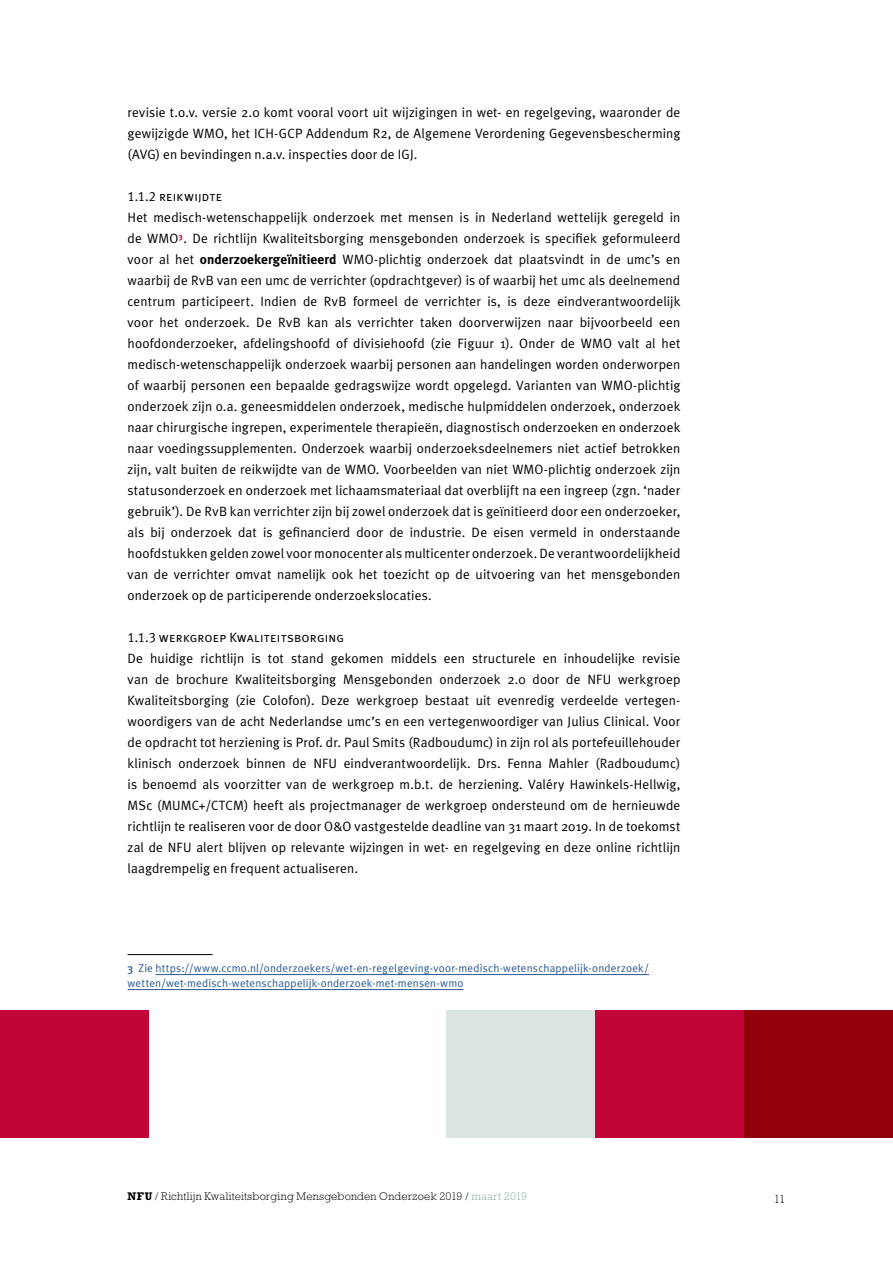
<style>
.page{position:relative;width:893px;height:1263px;background:#fff}
.page>*{position:absolute;margin:0;border:0;box-sizing:border-box;transform-origin:0 0}
.t1{font:13.5px/21px "Meta Plus Normal";letter-spacing:.01em;color:#000;text-align:justify}
.t2{font:13.5px "Meta Plus Normal Caps";letter-spacing:.01em;color:#000}
.t3{font:300 12px "Rockwell Std";color:#000}
.t4{font:11.25px/15px "Meta Plus Normal";letter-spacing:.015em;color:#2b5993}
.t5{font:300 11.25px "Rockwell Std";letter-spacing:.015em;color:#000}
.s1{font-family:"Meta Plus";font-weight:700}
.s2{font-family:"Meta Plus";font-weight:500}
.s3{font-weight:700}
.s4{color:#88a99e}
</style>
<div class="page">
<div style="left:0;top:1010px;width:149px;height:127px;background:#c10538"></div>
<div style="left:446px;top:1010px;width:149px;height:127px;background:#dae4e3"></div>
<div style="left:595px;top:1010px;width:298px;height:127px;background:#c10538"></div>
<div style="left:744px;top:1010px;width:149px;height:127px;background:#92000c"></div>
<hr style="left:128px;top:954px;width:85px;height:1px;background:#000">
<hr style="left:156px;top:974px;width:493px;height:1px;background:#2b5993">
<hr style="left:128px;top:989px;width:335px;height:1px;background:#2b5993">
<p class="t1" style="left:128px;top:102px;width:554px">revisie t.o.v. versie 2.0 komt vooral voort uit wijzigingen in wet- en regelgeving, waaronder de gewijzigde WMO, het ICH-GCP Addendum R2, de Algemene Verordening Gegevensbescherming (AVG) en bevindingen n.a.v. inspecties door de IGJ.</p>
<p class="t2" style="left:128px;top:189px;width:96px">1.1.2 reikwijdte</p>
<p class="t1" style="left:128px;top:207px;width:554px">Het medisch-wetenschappelijk onderzoek met mensen is in Nederland wettelijk geregeld in de WMO<sup>3</sup>. De richtlijn Kwaliteitsborging mensgebonden onderzoek is specifiek geformuleerd voor al het <span class="s1">onderzoekergeïnitieerd</span> WMO-plichtig onderzoek dat plaatsvindt in de umc’s en waarbij de RvB van een umc de verrichter (opdrachtgever) is of waarbij het umc als deelnemend centrum participeert. Indien de RvB formeel de verrichter is, is deze eindverantwoordelijk voor het onderzoek. De RvB kan als verrichter taken doorverwijzen naar bijvoorbeeld een hoofdonderzoeker, afdelingshoofd of divisiehoofd (zie Figuur 1). Onder de WMO valt al het medisch-wetenschappelijk onderzoek waarbij personen aan handelingen worden onderworpen of waarbij personen een bepaalde gedragswijze wordt opgelegd. Varianten van WMO-plichtig onderzoek zijn o.a. geneesmiddelen onderzoek, medische hulpmiddelen onderzoek, onderzoek naar chirurgische ingrepen, experimentele therapieën, diagnostisch onderzoeken en onderzoek naar voedingssupplementen. Onderzoek waarbij onderzoeksdeelnemers niet actief betrokken zijn, valt buiten de reikwijdte van de WMO. Voorbeelden van niet WMO-plichtig onderzoek zijn statusonderzoek en onderzoek met lichaamsmateriaal dat overblijft na een ingreep (zgn. ‘nader gebruik’). De RvB kan verrichter zijn bij zowel onderzoek dat is geïnitieerd door een onderzoeker, als bij onderzoek dat is gefinancierd door de industrie. De eisen vermeld in onderstaande hoofdstukken gelden zowel voor monocenter als multicenter onderzoek. De verantwoordelijkheid van de verrichter omvat namelijk ook het toezicht op de uitvoering van het mensgebonden onderzoek op de participerende onderzoekslocaties.</p>
<p class="t2" style="left:128px;top:630px;width:218px">1.1.3 werkgroep Kwaliteitsborging</p>
<p class="t1" style="left:128px;top:648px;width:554px">De huidige richtlijn is tot stand gekomen middels een structurele en inhoudelijke revisie van de brochure Kwaliteitsborging Mensgebonden onderzoek 2.0 door de NFU werkgroep Kwaliteitsborging (zie Colofon). Deze werkgroep bestaat uit evenredig verdeelde vertegen&shy;woordigers van de acht Nederlandse umc’s en een vertegenwoordiger van Julius Clinical. Voor de opdracht tot herziening is Prof. dr. Paul Smits (Radboudumc) in zijn rol als portefeuillehouder klinisch onderzoek binnen de NFU eindverantwoordelijk. Drs. Fenna Mahler (Radboudumc) is benoemd als voorzitter van de werkgroep m.b.t. de herziening. Valéry Hawinkels-Hellwig, MSc (MUMC+/CTCM) heeft als projectmanager de werkgroep ondersteund om de hernieuwde richtlijn te realiseren voor de door O&amp;O vastgestelde deadline van 31 maart 2019. In de toekomst zal de NFU alert blijven op relevante wijzingen in wet- en regelgeving en deze online richtlijn laagdrempelig en frequent actualiseren.</p>
<p class="t4" style="left:128px;top:960px;width:523px"><span class="s2">3</span> Zie https://www.ccmo.nl/onderzoekers/wet-en-regelgeving-voor-medisch-wetenschappelijk-onderzoek/ wetten/wet-medisch-wetenschappelijk-onderzoek-met-mensen-wmo</p>
<p class="t5" style="left:128px;top:1190px;width:401px"><span class="s3">NFU</span> / Richtlijn Kwaliteitsborging Mensgebonden Onderzoek 2019 / <span class="s4">maart 2019</span></p>
<p class="t3" style="left:774px;top:1192px;width:13px">11</p>
</div>
